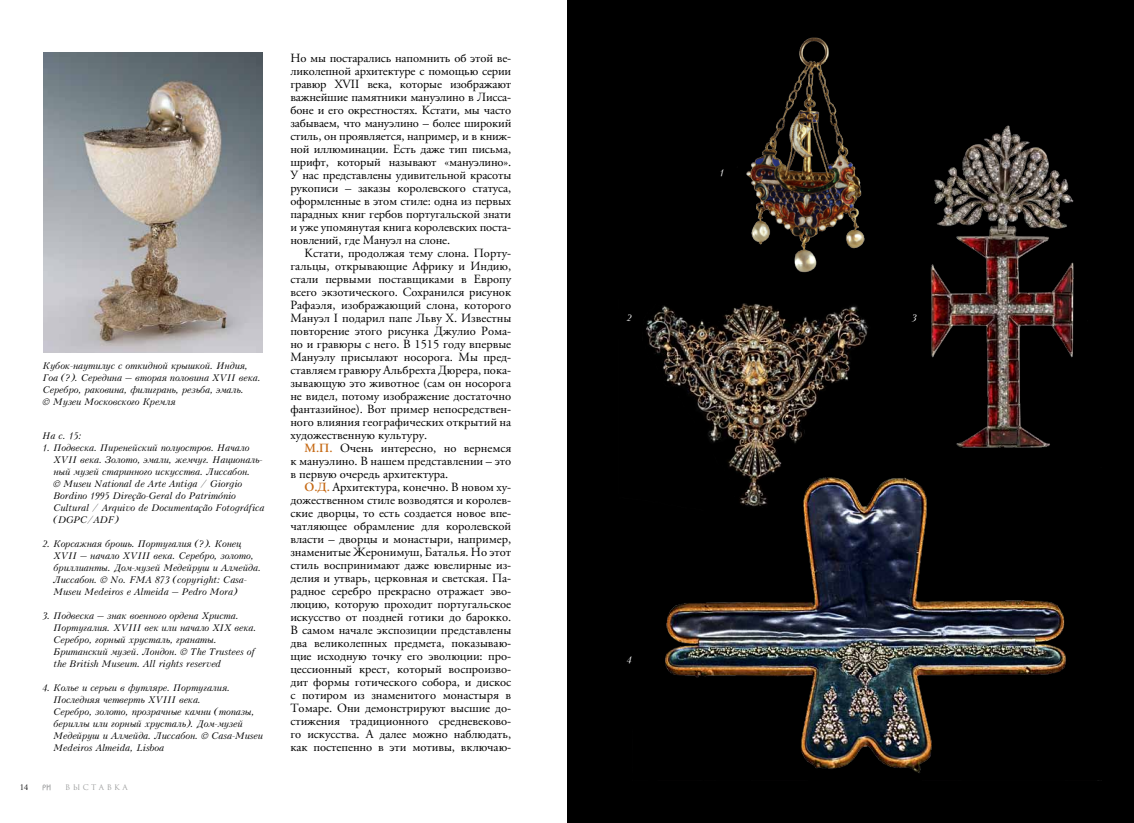
<style>
.page{position:relative;width:1134px;height:823px;background:#fff}
.page>*{position:absolute;margin:0;border:0;box-sizing:border-box;transform-origin:0 0}
.t1{font:12.5px/13px "APC Garamond";color:#000;text-align:justify}
.t2{font:italic 9px/12px "Kudryashev";letter-spacing:-.02em;color:#000}
.t3{font:italic 9px "Kudryashev";color:#fff}
.t4{font:7.5px "Romul";letter-spacing:.33em;color:#9c9d9d}
.t5{font:7.5px "Romul";color:#000}
.s1{font-family:"Times";font-size:10px}
.s2{font-weight:600;color:#c66a15}
</style>
<div class="page">
<svg style="left:43px;top:784px;width:8px;height:5px"></svg>
<div style="left:567px;top:0;width:567px;height:822px;background:#000"></div>
<img style="left:930px;top:125px;width:144px;height:323px">
<img style="left:646px;top:303px;width:222px;height:164px">
<img style="left:43px;top:52px;width:219px;height:300px">
<img style="left:746px;top:37px;width:119px;height:236px">
<img style="left:665px;top:467px;width:401px;height:306px">
<p class="t2" style="left:43px;top:360px;width:220px">Кубок-наутилус с откидной крышкой. Индия, Гоа (?). Середина – вторая половина XVII века.<br>Серебро, раковина, филигрань, резьба, эмаль.<br>© Музеи Московского Кремля</p>
<p class="t2" style="left:42px;top:430px;width:41px">На с. 15:</p>
<p class="t2" style="left:53px;top:442px;width:212px;text-indent:-11px">1. Подвеска. Пиренейский полуостров. Начало XVII века. Золото, эмали, жемчуг. Националь&shy;ный музей старинного искусства. Лиссабон.<br>© Museu National de Arte Antiga / Giorgio Bordino 1995 Dire<span class="s1">çã</span>o-Geral do Patrim<span class="s1">ó</span>nio Cultural / Arquivo de Documenta<span class="s1">çã</span>o Fotogr<span class="s1">á</span>fica (DGPC/ADF)</p>
<p class="t2" style="left:53px;top:538px;width:209px;text-indent:-11px">2. Корсажная брошь. Португалия (?). Конец XVII – начало XVIII века. Серебро, золото, бриллианты. Дом-музей Медейруш и Алмейда.<br>Лиссабон. © No. FMA 873 (copyright: Casa-Museu Medeiros e Almeida – Pedro Mora)</p>
<p class="t2" style="left:53px;top:610px;width:205px;text-indent:-11px">3. Подвеска – знак военного ордена Христа.<br>Португалия. XVIII век или начало XIX века.<br>Серебро, горный хрусталь, гранаты.<br>Британский музей. Лондон. © The Trustees of the British Museum. All rights reserved</p>
<p class="t2" style="left:53px;top:682px;width:211px;text-indent:-11px">4. Колье и серьги в футляре. Португалия.<br>Последняя четверть XVIII века.<br>Серебро, золото, прозрачные камни (топазы, бериллы или горный хрусталь). Дом-музей Медейруш и Алмейда. Лиссабон. © Casa-Museu Medeiros Almeida, Lisboa</p>
<p class="t5" style="left:20px;top:782px;width:10px">14</p>
<p class="t4" style="left:65px;top:782px;width:64px">выставка</p>
<p class="t1" style="left:290px;top:51px;width:222px">Но мы постарались напомнить об этой ве&shy;ликолепной архитектуре с помощью серии гравюр XVII века, которые изображают важнейшие памятники мануэлино в Лисса&shy;боне и его окрестностях. Кстати, мы часто забываем, что мануэлино – более широкий стиль, он проявляется, например, и в книж&shy;ной иллюминации. Есть даже тип письма, шрифт, который называют «мануэлино».<br>У нас представлены удивительной красоты рукописи – заказы королевского статуса, оформленные в этом стиле: одна из первых парадных книг гербов португальской знати и уже упомянутая книга королевских поста&shy;новлений, где Мануэл на слоне.</p>
<p class="t1" style="left:290px;top:246px;width:222px;text-indent:14px">Кстати, продолжая тему слона. Порту&shy;гальцы, открывающие Африку и Индию, стали первыми поставщиками в Европу всего экзотического. Сохранился рисунок Рафаэля, изображающий слона, которого Мануэл I подарил папе Льву X. Известны повторение этого рисунка Джулио Рома&shy;но и гравюры с него. В 1515 году впервые Мануэлу присылают носорога. Мы пред&shy;ставляем гравюру Альбрехта Дюрера, пока&shy;зывающую это животное (сам он носорога не видел, потому изображение достаточно фантазийное). Вот пример непосредствен&shy;ного влияния географических открытий на художественную культуру.</p>
<p class="t1" style="left:290px;top:441px;width:222px;text-indent:14px"><span class="s2">М.П.</span> Очень интересно, но вернемся к мануэлино. В нашем представлении – это в первую очередь архитектура.</p>
<p class="t1" style="left:290px;top:480px;width:222px;text-indent:14px"><span class="s2">О.Д.</span> Архитектура, конечно. В новом ху&shy;дожественном стиле возводятся и королев&shy;ские дворцы, то есть создается новое впе&shy;чатляющее обрамление для королевской власти – дворцы и монастыри, например, знаменитые Жеронимуш, Баталья. Но этот стиль воспринимают даже ювелирные из&shy;делия и утварь, церковная и светская. Па&shy;радное серебро прекрасно отражает эво&shy;люцию, которую проходит португальское искусство от поздней готики до барокко.<br>В самом начале экспозиции представлены два великолепных предмета, показываю&shy;щие исходную точку его эволюции: про&shy;цессионный крест, который воспроизво&shy;дит формы готического собора, и дискос с потиром из знаменитого монастыря в Томаре. Они демонстрируют высшие до&shy;стижения традиционного средневеково&shy;го искусства. А далее можно наблюдать, как постепенно в эти мотивы, включаю-</p>
<p class="t3" style="left:719px;top:167px;width:7px">1</p>
<p class="t3" style="left:627px;top:312px;width:7px">2</p>
<p class="t3" style="left:912px;top:312px;width:7px">3</p>
<p class="t3" style="left:627px;top:653px;width:7px">4</p>
</div>
